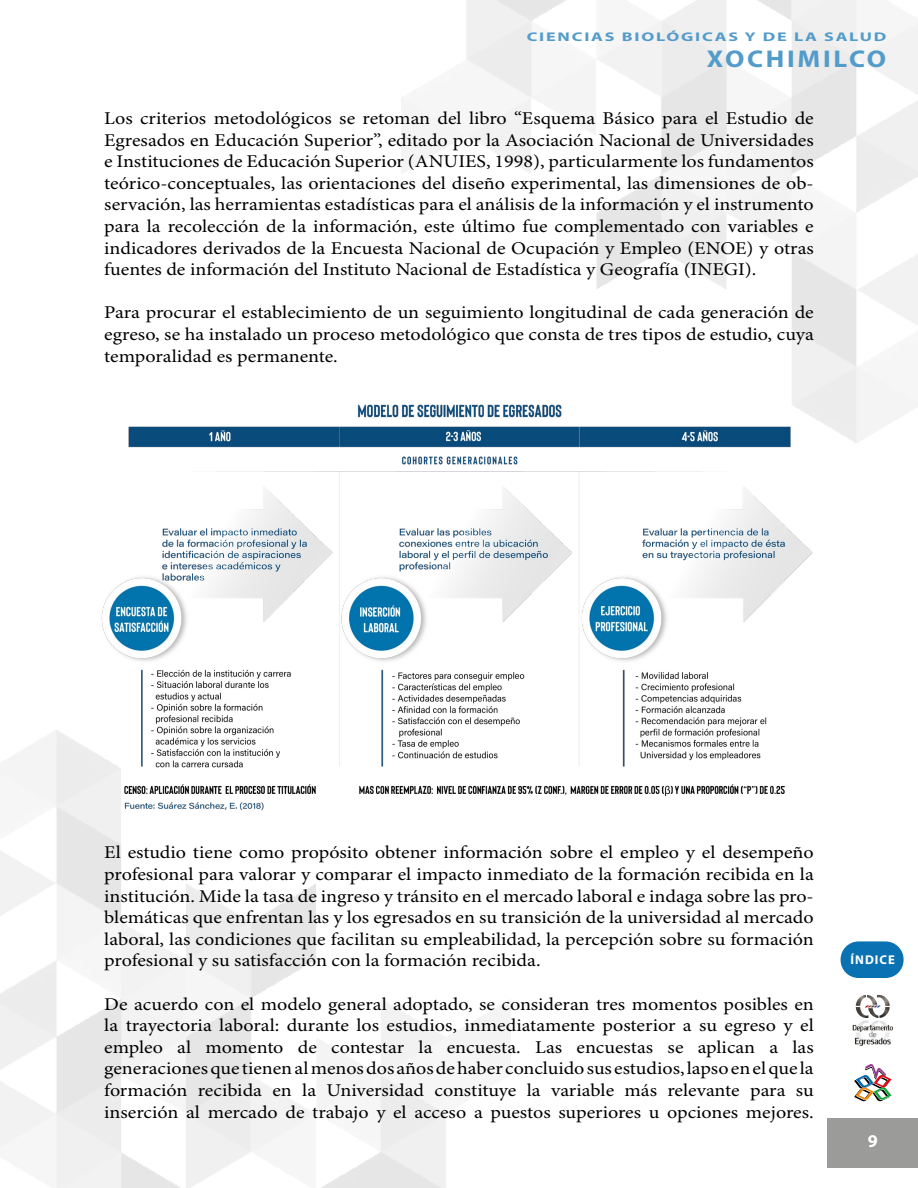
<style>
.page{position:relative;width:918px;height:1188px;background:#fff}
.page>*{position:absolute;margin:0;border:0;box-sizing:border-box;transform-origin:0 0}
.t1{font:700 24.3px "Myriad Pro";letter-spacing:.1em;color:#539cca;scale:1.11 1}
.t2{font:18px/21.6px "Minion Pro";color:#000;text-align:justify;scale:1.11 1}
.t3{font:700 18px "Myriad Pro";color:#fff}
.t4{font:700 12.75px "Myriad Pro";letter-spacing:.08em;color:#fff}
.t5{font:700 12.6px "Myriad Pro";letter-spacing:.1em;color:#539cca;scale:1.43 1}
</style>
<div class="page">
<svg style="left:854px;top:1064px;width:38px;height:37px"></svg>
<svg style="left:853px;top:995px;width:40px;height:51px"></svg>
<div style="left:841px;top:941px;width:63px;height:37px;background:#0a71b3;border-radius:18px"></div>
<div style="left:828px;top:1118px;width:90px;height:50px;background:#9b9b99"></div>
<img style="left:101px;top:387px;width:717px;height:441px">
<p class="t5" style="left:527px;top:28px;width:253px">CIENCIAS BIOLÓGICAS Y DE LA SALUD</p>
<h1 class="t1" style="left:707px;top:43px;width:163px">XOCHIMILCO</h1>
<p class="t2" style="left:104px;top:108px;width:641px">Los criterios metodológicos se retoman del libro “Esquema Básico para el Estudio de Egresados en Educación Superior”, editado por la Asociación Nacional de Universidades e Instituciones de Educación Superior (ANUIES, 1998), particularmente los fundamentos teórico-conceptuales, las orientaciones del diseño experimental, las dimensiones de ob&shy;servación, las herramientas estadísticas para el análisis de la información y el instrumento para la recolección de la información, este último fue complementado con variables e indicadores derivados de la Encuesta Nacional de Ocupación y Empleo (ENOE) y otras fuentes de información del Instituto Nacional de Estadística y Geografía (INEGI).</p>
<p class="t2" style="left:104px;top:303px;width:641px">Para procurar el establecimiento de un seguimiento longitudinal de cada generación de egreso, se ha instalado un proceso metodológico que consta de tres tipos de estudio, cuya temporalidad es permanente.</p>
<p class="t2" style="left:104px;top:843px;width:641px">El estudio tiene como propósito obtener información sobre el empleo y el desempeño profesional para valorar y comparar el impacto inmediato de la formación recibida en la institución. Mide la tasa de ingreso y tránsito en el mercado laboral e indaga sobre las pro&shy;blemáticas que enfrentan las y los egresados en su transición de la universidad al mercado laboral, las condiciones que facilitan su empleabilidad, la percepción sobre su formación profesional y su satisfacción con la formación recibida.</p>
<p class="t2" style="left:104px;top:994px;width:641px">De acuerdo con el modelo general adoptado, se consideran tres momentos posibles en la trayectoria laboral: durante los estudios, inmediatamente posterior a su egreso y el empleo al momento de contestar la encuesta. Las encuestas se aplican a las generaciones que tienen al menos dos años de haber concluido sus estudios, lapso en el que la formación recibida en la Universidad constituye la variable más relevante para su inserción al mercado de trabajo y el acceso a puestos superiores u opciones mejores.</p>
<p class="t4" style="left:851px;top:952px;width:46px">ÍNDICE</p>
<p class="t3" style="left:868px;top:1129px;width:11px">9</p>
</div>
